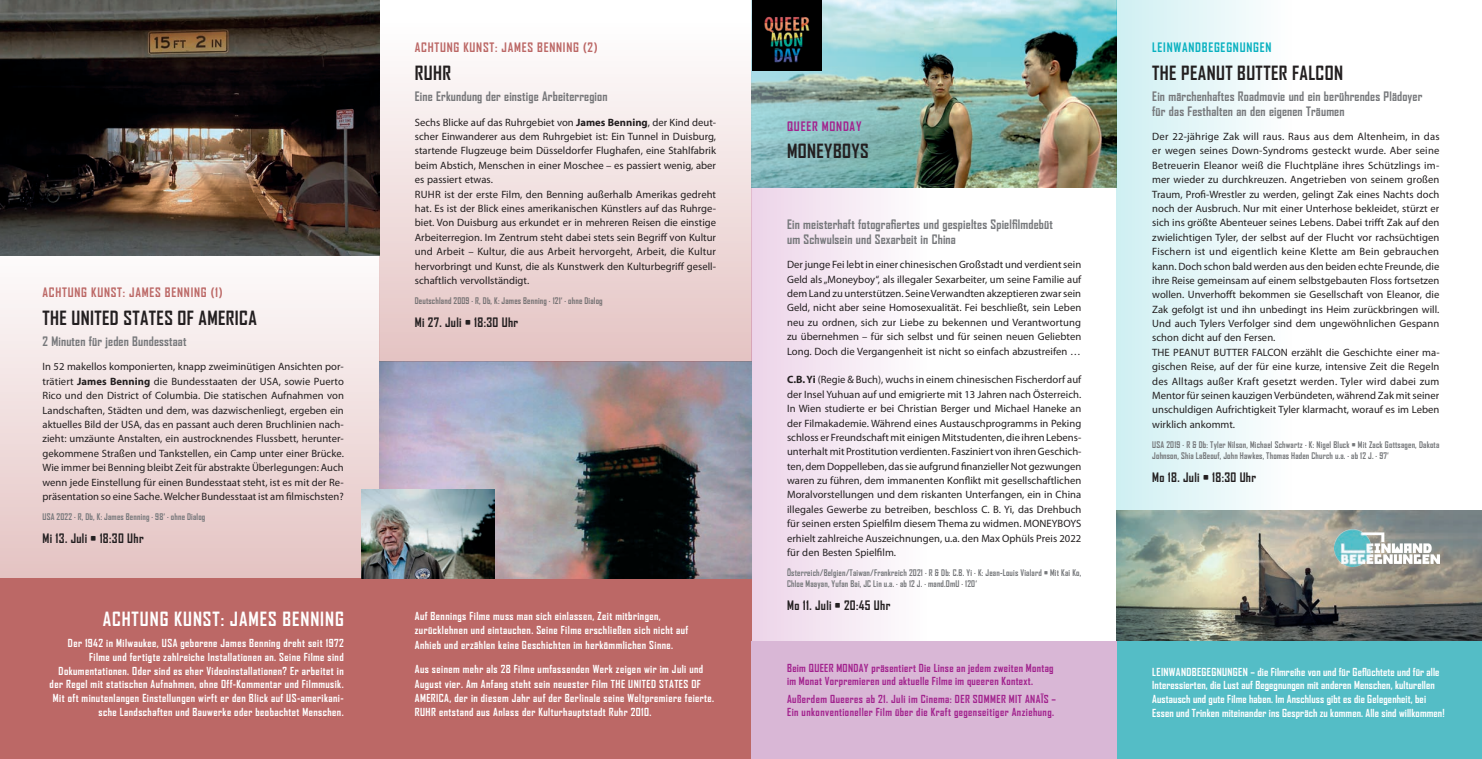
<style>
.page{position:relative;width:1482px;height:759px;background:#fff}
.page>*{position:absolute;margin:0;border:0;box-sizing:border-box;transform-origin:0 0}
.t1{font:700 18.75px "Agency FB";letter-spacing:.02em;color:#231f20}
.t2{font:700 18.75px "Agency FB";letter-spacing:.05em;color:#fff}
.t3{font:700 12.5px/14.4px "Agency FB";letter-spacing:.01em;color:#76787b}
.t4{font:700 12.5px "Agency FB";letter-spacing:.03em;color:#231f20}
.t5{font:700 12.5px "Agency FB";letter-spacing:.06em;color:#bc6866}
.t6{font:700 12.5px "Agency FB";letter-spacing:.06em;color:#09b1c0}
.t7{font:700 12.5px "Agency FB";letter-spacing:.06em;color:#a2238e}
.t8{font:10.62px/14.4px "Myriad Pro";color:#231f20;text-align:justify}
.t9{font:700 10.62px/13.8px "Agency FB";letter-spacing:.04em;color:#fff}
.t10{font:700 10.62px/13.8px "Agency FB";letter-spacing:.01em;color:#fff}
.t11{font:700 10.62px/13.8px "Agency FB";letter-spacing:.03em;color:#a2238e}
.t12{font:700 8.75px/11.2px "Agency FB";letter-spacing:.02em;color:#76787b;scale:.96 1}
.s1{font-weight:700}
</style>
<div class="page">
<img style="left:1293px;top:510px;width:188px;height:131px">
<img style="left:928px;top:0;width:188px;height:188px">
<div style="left:751px;top:188px;width:177px;height:570px;background:linear-gradient(to right,#ecd4e8,#fefefe)"></div>
<svg style="left:1116px;top:0;width:177px;height:641px"></svg>
<div style="left:1116px;top:641px;width:365px;height:117px;background:#54bdc6"></div>
<div style="left:0;top:237px;width:379px;height:341px;background:linear-gradient(to bottom,#fafafa,#e6c5c4)"></div>
<div style="left:0;top:578px;width:751px;height:180px;background:#bc6866"></div>
<img style="left:0;top:0;width:379px;height:255px">
<img style="left:379px;top:361px;width:372px;height:217px">
<div style="left:379px;top:21px;width:372px;height:340px;background:linear-gradient(to bottom,#fefefe,#e4c3c3)"></div>
<img style="left:1333px;top:529px;width:106px;height:37px">
<img style="left:361px;top:489px;width:134px;height:89px">
<div style="left:751px;top:641px;width:365px;height:117px;background:#d9b7d6"></div>
<svg style="left:751px;top:0;width:177px;height:188px;background:#90bdbb"></svg>
<div style="left:752px;top:0;width:69px;height:71px;background:#000"></div>
<img style="left:764px;top:16px;width:46px;height:47px">
<p class="t5" style="left:43px;top:284px;width:107px">Achtung Kunst: James</p>
<p class="t5" style="left:165px;top:284px;width:59px">Benning (1)</p>
<h1 class="t1" style="left:43px;top:306px;width:56px">The United</h1>
<h1 class="t1" style="left:123px;top:306px;width:84px">States Of Ameri</h1>
<h1 class="t1" style="left:239px;top:306px;width:19px">ca</h1>
<p class="t3" style="left:43px;top:333px;width:145px">2 Minuten für jeden Bundesstaat</p>
<p class="t8" style="left:43px;top:359px;width:303px">In 52 makellos komponierten, knapp zweiminütigen Ansichten por&shy;trätiert <span class="s1">James Benning</span> die Bundesstaaten der USA, sowie Puerto Rico und den District of Columbia. Die statischen Aufnahmen von Landschaften, Städten und dem, was dazwischenliegt, ergeben ein aktuelles Bild der USA, das en passant auch deren Bruchlinien nach&shy;zieht: umzäunte Anstalten, ein austrocknendes Flussbett, herunter&shy;gekommene Straßen und Tankstellen, ein Camp unter einer Brücke.<br>Wie immer bei Benning bleibt Zeit für abstrakte Überlegungen: Auch wenn jede Einstellung für einen Bundesstaat steht, ist es mit der Re&shy;präsentation so eine Sache. Welcher Bundesstaat ist am filmischsten?</p>
<p class="t12" style="left:43px;top:510px;width:171px">USA 2022 · R, Db, K: James Benning · 98‘ · ohne Dialog</p>
<p class="t4" style="left:43px;top:530px;width:103px">Mi 13. Juli • 18:30 Uhr</p>
<h1 class="t2" style="left:103px;top:607px;width:156px">Achtung Kunst: James</h1>
<h1 class="t2" style="left:282px;top:607px;width:63px">Benning</h1>
<p class="t9" style="left:50px;top:635px;width:295px;text-align:right">Der 1942 in Milwaukee, USA geborene James Benning dreht seit 1972<br>Filme und fertigte zahlreiche Installationen an. Seine Filme sind Dokumentationen. Oder sind es eher Videoinstallationen? Er arbeitet in der Regel mit statischen Aufnahmen, ohne Off-Kommentar und Filmmusik.<br>Mit oft minutenlangen Einstellungen wirft er den Blick auf US-amerikani&shy;sche Landschaften und Bauwerke oder beobachtet Menschen.</p>
<p class="t5" style="left:415px;top:40px;width:107px">Achtung Kunst: James</p>
<p class="t5" style="left:537px;top:40px;width:62px">Benning (2)</p>
<h1 class="t1" style="left:415px;top:61px;width:19px">Ruhr</h1>
<p class="t3" style="left:415px;top:89px;width:194px">Eine Erkundung der einstige Arbeiterregion</p>
<p class="t8" style="left:415px;top:115px;width:303px;text-align:left">Sechs Blicke auf das Ruhrgebiet von <span class="s1">James Benning</span>, der Kind deut&shy;scher Einwanderer aus dem Ruhrgebiet ist: Ein Tunnel in Duisburg, startende Flugzeuge beim Düsseldorfer Flughafen, eine Stahlfabrik beim Abstich, Menschen in einer Moschee – es passiert wenig, aber es passiert etwas.<br>Ruhr</p>
<p class="t8" style="left:415px;top:186px;width:303px;text-indent:30px">ist der erste Film, den Benning außerhalb Amerikas gedreht hat. Es ist der Blick eines amerikanischen Künstlers auf das Ruhrge&shy;biet. Von Duisburg aus erkundet er in mehreren Reisen die einstige Arbeiterregion. Im Zentrum steht dabei stets sein Begriff von Kultur und Arbeit – Kultur, die aus Arbeit hervorgeht, Arbeit, die Kultur hervorbringt und Kunst, die als Kunstwerk den Kulturbegriff gesell&shy;schaftlich vervollständigt.</p>
<p class="t12" style="left:415px;top:295px;width:197px">Deutschland 2009 · R, Db, K: James Benning · 121‘ · ohne Dialog</p>
<p class="t4" style="left:415px;top:314px;width:105px">Mi 27. Juli • 18:30 Uhr</p>
<p class="t9" style="left:415px;top:608px;width:275px;line-height:14.2px">Auf Bennings Filme muss man sich einlassen, Zeit mitbringen, zurücklehnen und eintauchen. Seine Filme erschließen sich nicht auf<br>Anhieb und erzählen keine Geschichten im herkömmlichen Sinne.</p>
<p class="t9" style="left:415px;top:661px;width:290px;line-height:14.2px">Aus seinem mehr als 28 Filme umfassenden Werk zeigen wir im Juli und<br>August vier. Am Anfang steht sein neuester Film The United</p>
<p class="t9" style="left:659px;top:676px;width:42px">States Of</p>
<p class="t9" style="left:415px;top:690px;width:301px;line-height:14.2px;text-indent:24px">ca, der in diesem Jahr auf der Berlinale seine Weltpremiere feierte.<br>RUHR entstand aus Anlass der Kulturhauptstadt Ruhr 2010.</p>
<p class="t9" style="left:415px;top:690px;width:6px">Ameri</p>
<p class="t7" style="left:787px;top:118px;width:14px">Queer</p>
<p class="t7" style="left:821px;top:118px;width:41px">Monday</p>
<h1 class="t1" style="left:787px;top:139px;width:81px">Moneyboys</h1>
<p class="t3" style="left:787px;top:217px;width:267px">Ein meisterhaft fotografiertes und gespieltes Spielfilmdebüt um Schwulsein und Sexarbeit in China</p>
<p class="t8" style="left:787px;top:257px;width:296px">Der junge Fei lebt in einer chinesischen Großstadt und verdient sein Geld als „Moneyboy“, als illegaler Sexarbeiter, um seine Familie auf dem Land zu unterstützen. Seine Verwandten akzeptieren zwar sein Geld, nicht aber seine Homosexualität. Fei beschließt, sein Leben neu zu ordnen, sich zur Liebe zu bekennen und Verantwortung zu übernehmen – für sich selbst und für seinen neuen Geliebten Long. Doch die Vergangenheit ist nicht so einfach abzustreifen …</p>
<p class="t8" style="left:787px;top:372px;width:296px"><span class="s1">C.B. Yi</span> (Regie &amp; Buch), wuchs in einem chinesischen Fischerdorf auf der Insel Yuhuan auf und emigrierte mit 13 Jahren nach Österreich.<br>In Wien studierte er bei Christian Berger und Michael Haneke an der Filmakademie. Während eines Austauschprogramms in Peking schloss er Freundschaft mit einigen Mitstudenten, die ihren Lebens&shy;unterhalt mit Prostitution verdienten. Fasziniert von ihren Geschich&shy;ten, dem Doppelleben, das sie aufgrund finanzieller Not gezwungen waren zu führen, dem immanenten Konflikt mit gesellschaftlichen Moralvorstellungen und dem riskanten Unterfangen, ein in China illegales Gewerbe zu betreiben, beschloss C. B. Yi, das Drehbuch für seinen ersten Spielfilm diesem Thema zu widmen. MONEYBOYS erhielt zahlreiche Auszeichnungen, u.a. den Max Ophüls Preis 2022 für den Besten Spielfilm.</p>
<p class="t12" style="left:787px;top:566px;width:308px">Österreich/Belgien/Taiwan/Frankreich 2021 · R &amp; Db: C.B. Yi · K: Jean-Louis Vialard • Mit Kai Ko,<br>Chloe Maayan, Yufan Bai, JC Lin u.a. · ab 12 J. · mand.OmU · 120‘</p>
<p class="t4" style="left:787px;top:597px;width:105px">Mo 11. Juli • 20:45 Uhr</p>
<p class="t11" style="left:787px;top:660px;width:268px">Beim QUEER MONDAY präsentiert Die Linse an jedem zweiten Montag im Monat Vorpremieren und aktuelle Filme im queeren Kontext.</p>
<p class="t11" style="left:787px;top:691px;width:198px">Außerdem Queeres ab 21. Juli im Cinema: Der Sommer</p>
<p class="t11" style="left:787px;top:691px;width:270px;text-align:right">mit Anaïs –<br>Ein unkonventioneller Film über die Kraft gegenseitiger Anziehung.</p>
<p class="t6" style="left:1152px;top:40px;width:121px">Leinwandbegegnungen</p>
<h1 class="t1" style="left:1152px;top:61px;width:104px">The Peanut Butter</h1>
<h1 class="t1" style="left:1291px;top:61px;width:52px">Falcon</h1>
<p class="t3" style="left:1152px;top:89px;width:272px">Ein märchenhaftes Roadmovie und ein berührendes Plädoyer für das Festhalten an den eigenen Träumen</p>
<p class="t8" style="left:1152px;top:129px;width:289px;text-align:left">Der 22-jährige Zak will raus. Raus aus dem Altenheim, in das er wegen seines Down-Syndroms gesteckt wurde. Aber seine Betreuerin Eleanor weiß die Fluchtpläne ihres Schützlings im&shy;mer wieder zu durchkreuzen. Angetrieben von seinem großen Traum, Profi-Wrestler zu werden, gelingt Zak eines Nachts doch noch der Ausbruch. Nur mit einer Unterhose bekleidet, stürzt er sich ins größte Abenteuer seines Lebens. Dabei trifft Zak auf den zwielichtigen Tyler, der selbst auf der Flucht vor rachsüchtigen Fischern ist und eigentlich keine Klette am Bein gebrauchen kann. Doch schon bald werden aus den beiden echte Freunde, die ihre Reise gemeinsam auf einem selbstgebauten Floss fortsetzen wollen. Unverhofft bekommen sie Gesellschaft von Eleanor, die Zak gefolgt ist und ihn unbedingt ins Heim zurückbringen will.<br>Und auch Tylers Verfolger sind dem ungewöhnlichen Gespann schon dicht auf den Fersen.<br>THE PEANUT BUTTER FALCON erzählt die Geschichte einer ma&shy;gischen Reise, auf der für eine kurze, intensive Zeit die Regeln des Alltags außer Kraft gesetzt werden. Tyler wird dabei zum Mentor für seinen kauzigen Verbündeten, während Zak mit seiner unschuldigen Aufrichtigkeit Tyler klarmacht, worauf es im Leben wirklich ankommt.</p>
<p class="t12" style="left:1152px;top:438px;width:300px">USA 2019 · R &amp; Db: Tyler Nilson, Michael Schwartz · K: Nigel Bluck • Mit Zack Gottsagen, Dakota<br>Johnson, Shia LaBeouf, John Hawkes, Thomas Haden Church u.a. · ab 12 J. · 97‘</p>
<p class="t4" style="left:1152px;top:469px;width:105px">Mo 18. Juli • 18:30 Uhr</p>
<p class="t10" style="left:1152px;top:664px;width:294px">Lei nwandbegegnungen – die Filmreihe von und für Geflüchtete und für alle Interessierten, die Lust auf Begegnungen mit anderen Menschen, kulturellen Austausch und gute Filme haben. Im Anschluss gibt es die Gelegenheit, bei Essen und Trinken miteinander ins Gespräch zu kommen. Alle sind willkommen!</p>
</div>
